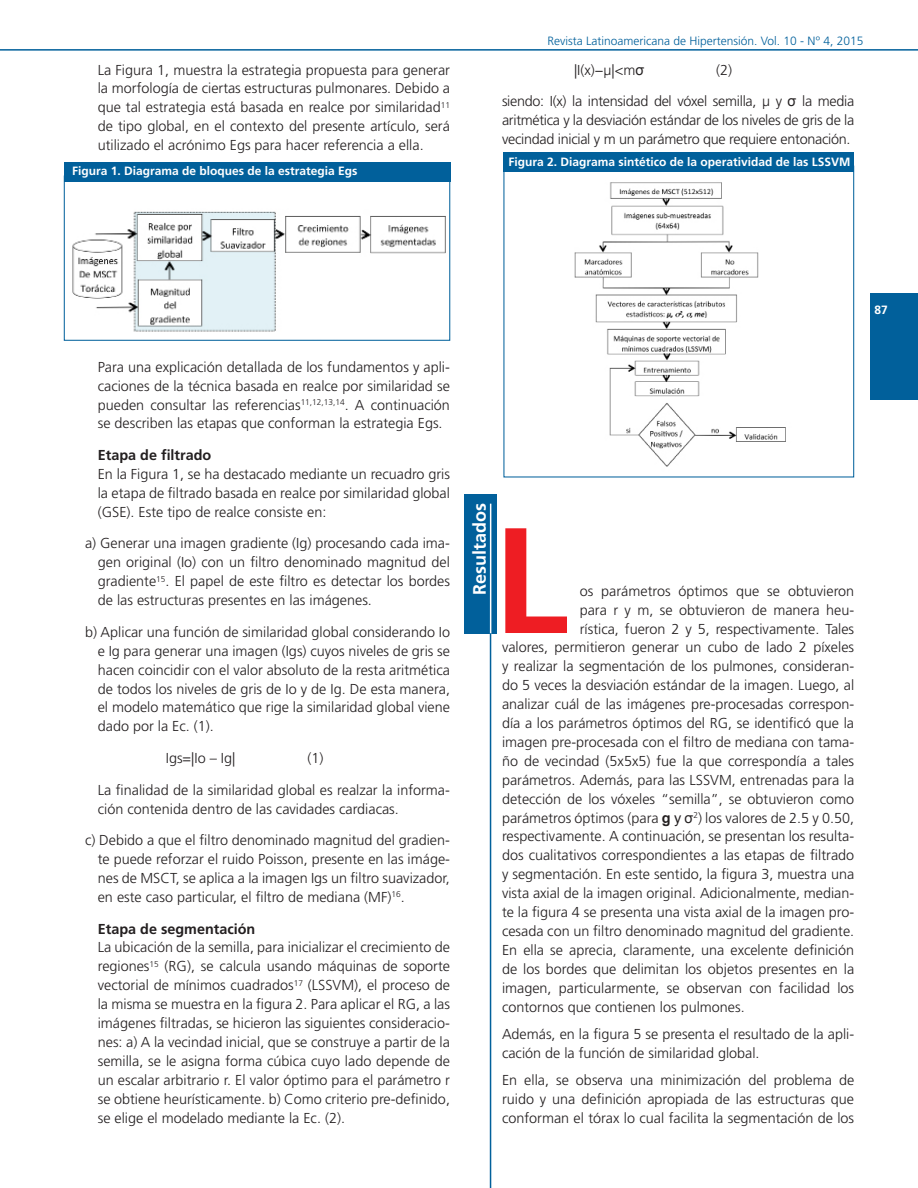
<style>
.page{position:relative;width:918px;height:1188px;background:#fff}
.page>*{position:absolute;margin:0;border:0;box-sizing:border-box;transform-origin:0 0}
.t1{font:700 18px "Frutiger";color:#fff}
.HTML_Preformatted{font:300 14.4px/18.9px "Frutiger";color:#231f20;text-align:justify}
.t2{font:700 14.4px "Frutiger";color:#231f20}
.t3{font:700 12px "Frutiger";color:#fff}
.t4{font:300 12px "Frutiger";color:#01609b}
.s1{font-family:"Arial";font-weight:400}
.s2{font-family:"Arial";font-weight:700}
</style>
<div class="page">
<div style="left:871px;top:293px;width:47px;height:107px;background:#01609b"></div>
<hr style="left:0;top:49px;width:918px;height:2px;background:#01609b">
<img style="left:66px;top:181px;width:382px;height:151px">
<div style="left:64px;top:175px;width:386px;height:166px;border:1px solid #01609b"></div>
<div style="left:64px;top:162px;width:386px;height:19px;background:#01609b"></div>
<img style="left:567px;top:171px;width:225px;height:296px">
<div style="left:503px;top:152px;width:351px;height:19px;background:#01609b"></div>
<div style="left:464px;top:494px;width:33px;height:140px;background:#01609b"></div>
<hr style="left:490px;top:504px;width:1px;height:130px;background:#fff">
<hr style="left:490px;top:633px;width:1px;height:555px;background:#01609b">
<svg style="left:505px;top:528px;width:62px;height:105px"></svg>
<p class="HTML_Preformatted" style="left:98px;top:60px;width:354px">La Figura 1, muestra la estrategia propuesta para generar la morfología de ciertas estructuras pulmonares. Debido a que tal estrategia está basada en realce por similaridad<sup>11 </sup>de tipo global, en el contexto del presente artículo, será utilizado el acrónimo Egs para hacer referencia a ella.</p>
<p class="t3" style="left:72px;top:164px;width:287px">Figura 1. Diagrama de bloques de la estrategia Egs</p>
<p class="t4" style="left:548px;top:34px;width:317px">Revista Latinoamericana de Hipertensión. Vol. 10 - Nº 4, 2015</p>
<p class="HTML_Preformatted" style="left:574px;top:60px;width:72px">|I(x)−µ|&lt;m<span class="s1">σ</span></p>
<p class="HTML_Preformatted" style="left:716px;top:60px;width:18px">(2)</p>
<p class="HTML_Preformatted" style="left:502px;top:92px;width:354px">siendo: I(x) la intensidad del vóxel semilla, µ y <span class="s1">σ</span> la media aritmética y la desviación estándar de los niveles de gris de la vecindad inicial y m un parámetro que requiere entonación.</p>
<p class="t3" style="left:508px;top:155px;width:344px">Figura 2. Diagrama sintético de la operatividad de las LSSVM</p>
<p class="HTML_Preformatted" style="left:98px;top:358px;width:354px">Para una explicación detallada de los fundamentos y apli&shy;caciones de la técnica basada en realce por similaridad se pueden consultar las referencias<sup>11,12,13,14</sup>. A continuación se describen las etapas que conforman la estrategia Egs.</p>
<p class="t2" style="left:98px;top:447px;width:115px">Etapa de filtrado</p>
<p class="HTML_Preformatted" style="left:98px;top:465px;width:354px">En la Figura 1, se ha destacado mediante un recuadro gris la etapa de filtrado basada en realce por similaridad global (GSE). Este tipo de realce consiste en:</p>
<p class="HTML_Preformatted" style="left:98px;top:534px;width:354px;text-indent:-13px">a) Generar una imagen gradiente (Ig) procesando cada ima&shy;gen original (Io) con un filtro denominado magnitud del gradiente<sup>15</sup>. El papel de este filtro es detectar los bordes de las estructuras presentes en las imágenes.</p>
<p class="HTML_Preformatted" style="left:98px;top:623px;width:354px;text-indent:-13px">b) Aplicar una función de similaridad global considerando Io e Ig para generar una imagen (Igs) cuyos niveles de gris se hacen coincidir con el valor absoluto de la resta aritmética de todos los niveles de gris de Io y de Ig. De esta manera, el modelo matemático que rige la similaridad global viene dado por la Ec. (1).</p>
<p class="HTML_Preformatted" style="left:166px;top:749px;width:71px">Igs=|Io – Ig|</p>
<p class="HTML_Preformatted" style="left:307px;top:749px;width:18px">(1)</p>
<p class="HTML_Preformatted" style="left:98px;top:780px;width:354px">La finalidad de la similaridad global es realzar la informa&shy;ción contenida dentro de las cavidades cardiacas.</p>
<p class="HTML_Preformatted" style="left:98px;top:831px;width:354px;text-indent:-13px">c) Debido a que el filtro denominado magnitud del gradien&shy;te puede reforzar el ruido Poisson, presente en las imáge&shy;nes de MSCT, se aplica a la imagen Igs un filtro suavizador, en este caso particular, el filtro de mediana (MF)<sup>16</sup>.</p>
<p class="t2" style="left:98px;top:920px;width:159px">Etapa de segmentación</p>
<p class="HTML_Preformatted" style="left:98px;top:938px;width:354px">La ubicación de la semilla, para inicializar el crecimiento de regiones<sup>15</sup> (RG), se calcula usando máquinas de soporte vectorial de mínimos cuadrados<sup>17</sup> (LSSVM), el proceso de la misma se muestra en la figura 2. Para aplicar el RG, a las imágenes filtradas, se hicieron las siguientes consideracio&shy;nes: a) A la vecindad inicial, que se construye a partir de la semilla, se le asigna forma cúbica cuyo lado depende de un escalar arbitrario r. El valor óptimo para el parámetro r se obtiene heurísticamente. b) Como criterio pre-definido, se elige el modelado mediante la Ec. (2).</p>
<p class="t3" style="left:874px;top:303px;width:15px">87</p>
<p class="t1" style="left:469px;top:595px;width:93px;rotate:-90deg">Resultados</p>
<p class="HTML_Preformatted" style="left:580px;top:582px;width:276px">os parámetros óptimos que se obtuvieron</p>
<p class="HTML_Preformatted" style="left:580px;top:600px;width:276px">para r y m, se obtuvieron de manera heu-</p>
<p class="HTML_Preformatted" style="left:580px;top:619px;width:276px">rística, fueron 2 y 5, respectivamente. Tales</p>
<p class="HTML_Preformatted" style="left:502px;top:638px;width:354px">valores, permitieron generar un cubo de lado 2 píxeles</p>
<p class="HTML_Preformatted" style="left:502px;top:657px;width:354px">y realizar la segmentación de los pulmones, consideran-</p>
<p class="HTML_Preformatted" style="left:502px;top:676px;width:354px">do 5 veces la desviación estándar de la imagen. Luego, al</p>
<p class="HTML_Preformatted" style="left:502px;top:695px;width:354px">analizar cuál de las imágenes pre-procesadas correspon-</p>
<p class="HTML_Preformatted" style="left:502px;top:714px;width:354px">día a los parámetros óptimos del RG, se identificó que la</p>
<p class="HTML_Preformatted" style="left:502px;top:733px;width:354px">imagen pre-procesada con el filtro de mediana con tama-</p>
<p class="HTML_Preformatted" style="left:502px;top:752px;width:354px">ño de vecindad (5x5x5) fue la que correspondía a tales</p>
<p class="HTML_Preformatted" style="left:502px;top:771px;width:354px">parámetros. Además, para las LSSVM, entrenadas para la</p>
<p class="HTML_Preformatted" style="left:502px;top:789px;width:354px">detección de los vóxeles “semilla”, se obtuvieron como</p>
<p class="HTML_Preformatted" style="left:502px;top:808px;width:354px">parámetros óptimos (para <span class="s2">g</span> <span class="s1">y σ</span><sup>2</sup>) los valores de 2.5 y 0.50,</p>
<p class="HTML_Preformatted" style="left:502px;top:827px;width:354px">respectivamente. A continuación, se presentan los resulta-</p>
<p class="HTML_Preformatted" style="left:502px;top:846px;width:354px">dos cualitativos correspondientes a las etapas de filtrado</p>
<p class="HTML_Preformatted" style="left:502px;top:865px;width:354px">y segmentación. En este sentido, la figura 3, muestra una</p>
<p class="HTML_Preformatted" style="left:502px;top:884px;width:354px">vista axial de la imagen original. Adicionalmente, median-</p>
<p class="HTML_Preformatted" style="left:502px;top:903px;width:354px">te la figura 4 se presenta una vista axial de la imagen pro-</p>
<p class="HTML_Preformatted" style="left:502px;top:922px;width:354px">cesada con un filtro denominado magnitud del gradiente.</p>
<p class="HTML_Preformatted" style="left:502px;top:941px;width:354px">En ella se aprecia, claramente, una excelente definición</p>
<p class="HTML_Preformatted" style="left:502px;top:960px;width:354px">de los bordes que delimitan los objetos presentes en la</p>
<p class="HTML_Preformatted" style="left:502px;top:978px;width:354px">imagen, particularmente, se observan con facilidad los</p>
<p class="HTML_Preformatted" style="left:502px;top:997px;width:244px">contornos que contienen los pulmones.</p>
<p class="HTML_Preformatted" style="left:502px;top:1025px;width:354px">Además, en la figura 5 se presenta el resultado de la apli&shy;cación de la función de similaridad global.</p>
<p class="HTML_Preformatted" style="left:502px;top:1071px;width:354px">En ella, se observa una minimización del problema de ruido y una definición apropiada de las estructuras que conforman el tórax lo cual facilita la segmentación de los</p>
</div>
